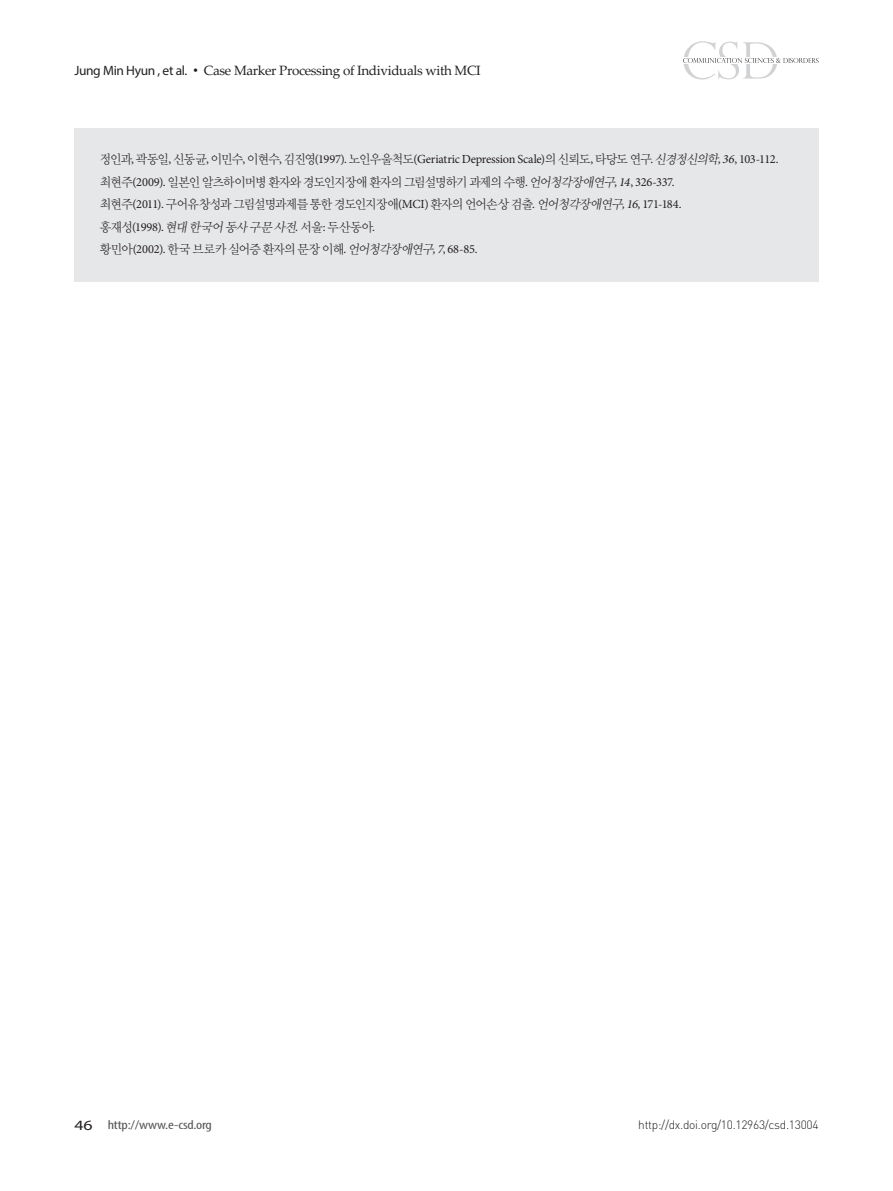
<style>
.page{position:relative;width:893px;height:1191px;background:#fff}
.page>*{position:absolute;margin:0;border:0;box-sizing:border-box;transform-origin:0 0}
.t1{font:13.5px "Palatino Linotype";letter-spacing:-.025em;color:#231f20}
.t2{font:12.75px/22.5px "YDIY Mj O320";letter-spacing:-.06em;color:#231f20;scale:.95 1}
.t3{font:condensed 12.75px "Myriad Pro";letter-spacing:-.015em;color:#57585a;scale:1.25 1}
.t4{font:12.3px "Minion Pro";letter-spacing:-.02em;color:#231f20}
.t5{font:300 12px "DIN Pro";letter-spacing:-.025em;color:#231f20}
.s1{font-family:"Myriad Pro"}
.s2{font-family:"Dotum"}
.s3{font-family:"YDIY Mj O320";font-size:12.75px}
.s4{font-family:"YDIY Mj O320";font-style:italic;font-size:12.75px}
.s5{font-style:italic}
.s6{font-family:"Minion Pro";font-size:12.3px}
.s7{font-family:"Minion Pro";font-style:italic;font-size:12.3px}
.s8{font-stretch:normal;font-size:14.25px;color:#231f20}
</style>
<div class="page">
<svg style="left:683px;top:41px;width:135px;height:38px"></svg>
<div style="left:74px;top:128px;width:745px;height:153px;background:#e6e7e9"></div>
<p class="t1" style="left:74px;top:61px;width:408px"><span class="s1">Jung Min Hyun , et al.</span> <span class="s2">•</span> Case Marker Processing of Individuals with MCI</p>
<p class="t4" style="left:100px;top:151px;width:680px"><span class="s3">정인과</span>, <span class="s3">곽동일</span>, <span class="s3">신동균</span>, <span class="s3">이민수</span>, <span class="s3">이현수</span>, <span class="s3">김진영</span>(1997). <span class="s3">노인우울척도</span>(Geriatric Depression Scale)<span class="s3">의 신뢰도</span>, <span class="s3">타당도 연구</span>. <span class="s4">신경정신의학</span><span class="s5">,36</span>, 103-112.</p>
<p class="t2" style="left:100px;top:171px;width:614px">최현주<span class="s6">(2009).</span> 일본인 알츠하이머병 환자와 경도인지장애 환자의 그림설명하기 과제의 수행<span class="s6">.</span> <span class="s5">언어청각장애연구</span><span class="s7">,14</span><span class="s6">, 326-337. </span>최현주<span class="s6">(2011).</span> 구어유창성과 그림설명과제를 통한 경도인지장애<span class="s6">(MCI)</span> 환자의 언어손상 검출<span class="s6">.</span> <span class="s5">언어청각장애연구</span><span class="s7">,16</span><span class="s6">, 171-184. </span>홍재성<span class="s6">(1998).</span> <span class="s5">현대한국어동사구문사전</span><span class="s7">.</span>서울<span class="s6">:</span> 두산동아<span class="s6">.<br></span>황민아<span class="s6">(2002).</span> 한국 브로카 실어증 환자의 문장 이해<span class="s6">.</span> <span class="s5">언어청각장애연구</span><span class="s7">,7</span><span class="s6">, 68-85.</span></p>
<p class="t3" style="left:74px;top:1117px;width:112px"><span class="s8">46</span> http://www.e-csd.org</p>
<p class="t5" style="left:638px;top:1116px;width:182px">http://dx.doi.org/10.12963/csd.13004</p>
</div>
